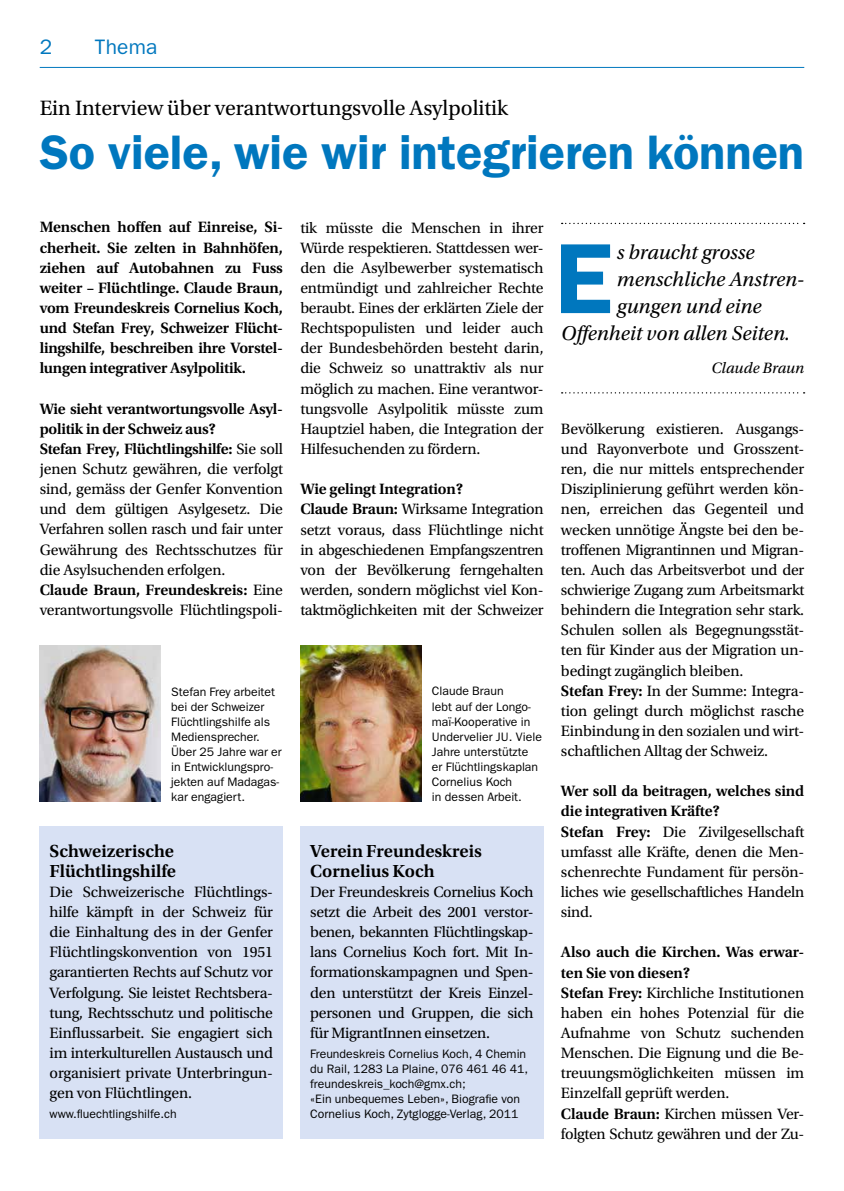
<style>
.page{position:relative;width:844px;height:1191px;background:#fff}
.page>*{position:absolute;margin:0;border:0;box-sizing:border-box;transform-origin:0 0}
.t1{font:600 100.1px "ITC Franklin Gothic Std";color:#0077be}
.t2{font:600 48.65px "ITC Franklin Gothic Std";color:#0077be}
.t3{font:21.88px "Utopia Std";color:#000}
.t4{font:italic 21px "Utopia Std";color:#000}
.t5{font:21px "ITC Franklin Gothic Std";letter-spacing:.01em;color:#0077be}
.t6{font:600 18.38px/20.1px "Utopia Std";color:#000}
.t7{font:15.75px/20.1px "Utopia Std";letter-spacing:-.015em;color:#000}
.t8{font:600 15.75px/20.1px "Utopia Std";letter-spacing:-.02em;color:#000;text-align:justify}
.t9{font:italic 15.75px "Utopia Std";letter-spacing:-.005em;color:#000}
.t10{font:12.25px/15px "ITC Franklin Gothic Std";color:#000}
.s1{font-weight:600}
</style>
<div class="page">
<div style="left:40px;top:826px;width:243px;height:312px;background:#d8e1f4"></div>
<div style="left:300px;top:826px;width:243px;height:312px;background:#d8e1f4"></div>
<img style="left:40px;top:645px;width:120px;height:156px">
<img style="left:300px;top:645px;width:121px;height:156px">
<svg style="left:561px;top:223px;width:243px;height:1px"></svg>
<svg style="left:561px;top:392px;width:243px;height:1px"></svg>
<hr style="left:40px;top:67px;width:764px;height:1px;background:#0077be">
<h3 class="t5" style="left:40px;top:35px;width:14px">2</h3>
<h3 class="t5" style="left:95px;top:35px;width:64px">Thema</h3>
<h3 class="t3" style="left:40px;top:96px;width:469px">Ein Interview über verantwortungsvolle Asylpolitik</h3>
<h2 class="t2" style="left:40px;top:123px;width:765px">So viele, wie wir integrieren können</h2>
<p class="t8" style="left:40px;top:217px;width:245px">Menschen hoffen auf Einreise, Si&shy;cherheit. Sie zelten in Bahnhöfen, ziehen auf Autobahnen zu Fuss weiter – Flüchtlinge. Claude Braun, vom Freundeskreis Cornelius Koch, und Stefan Frey, Schweizer Flücht&shy;lingshilfe, beschreiben ihre Vorstel&shy;lungen integrativer Asylpolitik.</p>
<p class="t7" style="left:40px;top:399px;width:245px"><span class="s1">Wie sieht verantwortungsvolle Asyl&shy;politik in der Schweiz aus?<br>Stefan Frey, Flüchtlingshilfe:</span> Sie soll jenen Schutz gewähren, die verfolgt sind, gemäss der Genfer Konvention und dem gültigen Asylgesetz. Die Verfahren sollen rasch und fair unter Gewährung des Rechtsschutzes für die Asylsuchenden erfolgen.<br><span class="s1">Claude Braun, Freundeskreis:</span> Eine verantwortungsvolle Flüchtlingspoli-</p>
<p class="t7" style="left:300px;top:218px;width:245px;text-align:justify">tik müsste die Menschen in ihrer Würde respektieren. Stattdessen wer&shy;den die Asylbewerber systematisch entmündigt und zahlreicher Rechte beraubt. Eines der erklärten Ziele der Rechtspopulisten und leider auch der Bundesbehörden besteht darin, die Schweiz so unattraktiv als nur möglich zu machen. Eine verantwor&shy;tungsvolle Asylpolitik müsste zum Hauptziel haben, die Integration der Hilfesuchenden zu fördern.</p>
<p class="t7" style="left:300px;top:479px;width:245px"><span class="s1">Wie gelingt Integration?<br>Claude Braun:</span> Wirksame Integration setzt voraus, dass Flüchtlinge nicht in abgeschiedenen Empfangszentren von der Bevölkerung ferngehalten werden, sondern möglichst viel Kon&shy;taktmöglichkeiten mit der Schweizer</p>
<p class="t10" style="left:171px;top:684px;width:112px">Stefan Frey arbeitet bei der Schweizer<br>Flüchtlingshilfe als<br>Mediensprecher.<br>Über 25 Jahre war er in Entwicklungspro&shy;jekten auf Madagas&shy;kar engagiert.</p>
<p class="t10" style="left:432px;top:684px;width:111px">Claude Braun<br>lebt auf der Longo&shy;maï-Kooperative in<br>Undervelier JU. Viele<br>Jahre unterstützte<br>er Flüchtlingskaplan<br>Cornelius Koch<br>in dessen Arbeit.</p>
<p class="t6" style="left:50px;top:840px;width:128px">Schweizerische<br>Flüchtlingshilfe</p>
<p class="t7" style="left:50px;top:882px;width:225px;text-align:justify">Die Schweizerische Flüchtlings&shy;hilfe kämpft in der Schweiz für die Einhaltung des in der Genfer Flüchtlingskonvention von 1951 garantierten Rechts auf Schutz vor Verfolgung. Sie leistet Rechtsbera&shy;tung, Rechtsschutz und politische Einflussarbeit. Sie engagiert sich im interkulturellen Austausch und organisiert private Unterbringun&shy;gen von Flüchtlingen.</p>
<p class="t10" style="left:50px;top:1106px;width:128px">www.fluechtlingshilfe.ch</p>
<p class="t6" style="left:310px;top:840px;width:173px">Verein Freundeskreis<br>Cornelius Koch</p>
<p class="t7" style="left:310px;top:882px;width:225px">Der Freundeskreis Cornelius Koch setzt die Arbeit des 2001 verstor&shy;benen, bekannten Flüchtlingskap&shy;lans Cornelius Koch fort. Mit In&shy;formationskampagnen und Spen&shy;den unterstützt der Kreis Einzel&shy;personen und Gruppen, die sich für MigrantInnen einsetzen.</p>
<p class="t10" style="left:310px;top:1046px;width:219px">Freundeskreis Cornelius Koch, 4 Chemin du Rail, 1283 La Plaine, 076 461 46 41, freundeskreis_koch@gmx.ch;<br>«Ein unbequemes Leben», Biografie von Cornelius Koch, Zytglogge-Verlag, 2011</p>
<h1 class="t1" style="left:554px;top:219px;width:60px">E</h1>
<h3 class="t4" style="left:616px;top:241px;width:139px">s braucht grosse</h3>
<h3 class="t4" style="left:616px;top:268px;width:189px">menschliche Anstren-</h3>
<h3 class="t4" style="left:616px;top:295px;width:146px">gungen und eine</h3>
<h3 class="t4" style="left:561px;top:322px;width:230px">Offenheit von allen Seiten.</h3>
<p class="t9" style="left:711px;top:360px;width:94px">Claude Braun</p>
<p class="t7" style="left:561px;top:419px;width:245px">Bevölkerung existieren. Ausgangs&shy;und Rayonverbote und Grosszent&shy;ren, die nur mittels entsprechender Disziplinierung geführt werden kön&shy;nen, erreichen das Gegenteil und wecken unnötige Ängste bei den be&shy;troffenen Migrantinnen und Migran&shy;ten. Auch das Arbeitsverbot und der schwierige Zugang zum Arbeitsmarkt behindern die Integration sehr stark.<br>Schulen sollen als Begegnungsstät&shy;ten für Kinder aus der Migration un&shy;bedingt zugänglich bleiben.<br><span class="s1">Stefan Frey:</span> In der Summe: Integra&shy;tion gelingt durch möglichst rasche Einbindung in den sozialen und wirt&shy;schaftlichen Alltag der Schweiz.</p>
<p class="t7" style="left:561px;top:781px;width:245px"><span class="s1">Wer soll da beitragen, welches sind die integrativen Kräfte?<br>Stefan Frey:</span> Die Zivilgesellschaft umfasst alle Kräfte, denen die Men&shy;schenrechte Fundament für persön&shy;liches wie gesellschaftliches Handeln sind.</p>
<p class="t7" style="left:561px;top:942px;width:245px"><span class="s1">Also auch die Kirchen. Was erwar&shy;ten Sie von diesen?<br>Stefan Frey:</span> Kirchliche Institutionen haben ein hohes Potenzial für die<br>Aufnahme von Schutz suchenden<br>Menschen. Die Eignung und die Be&shy;treuungsmöglichkeiten müssen im<br>Einzelfall geprüft werden.<br><span class="s1">Claude Braun:</span> Kirchen müssen Ver&shy;folgten Schutz gewähren und der Zu-</p>
</div>
